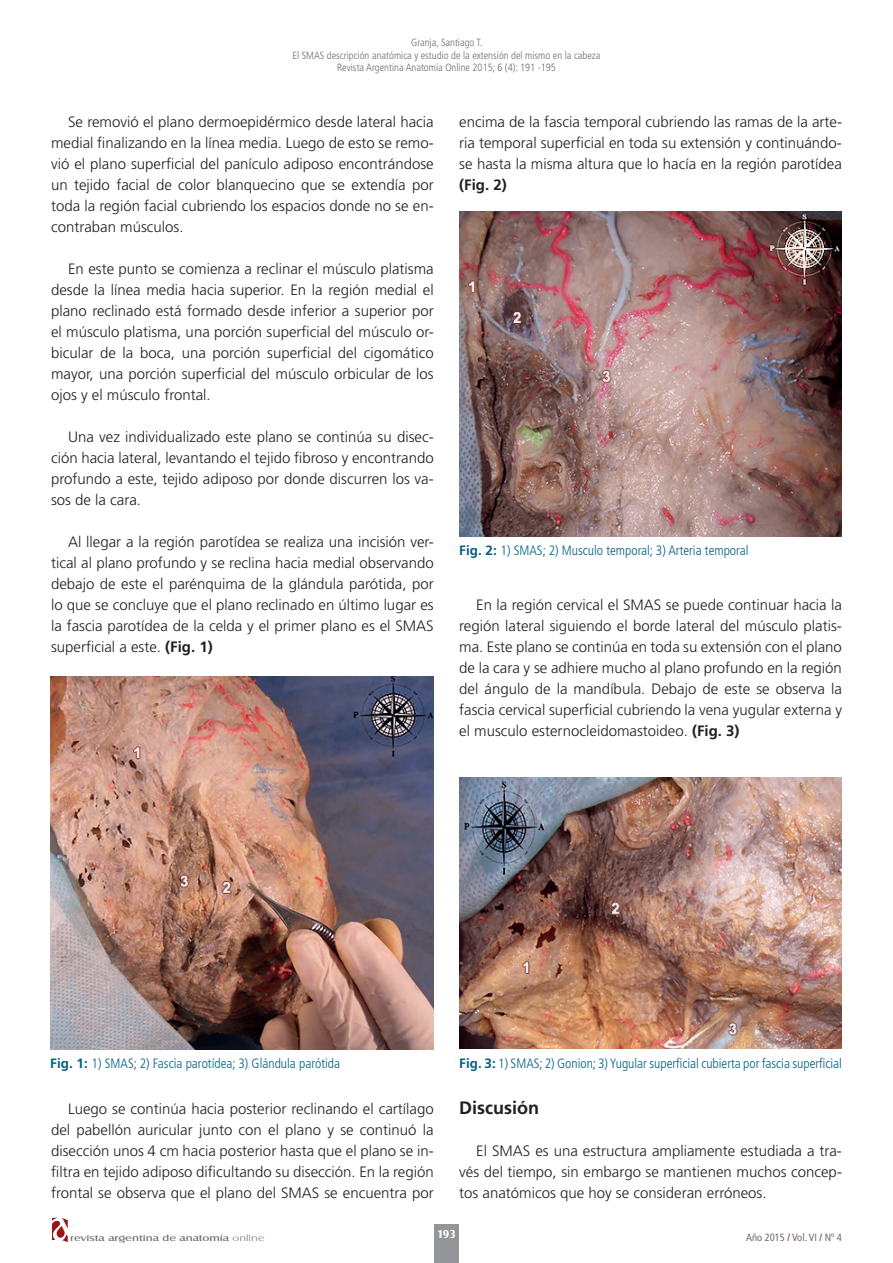
<style>
.page{position:relative;width:893px;height:1263px;background:#fff}
.page>*{position:absolute;margin:0;border:0;box-sizing:border-box;transform-origin:0 0}
.t1{font:700 18px "Frutiger LT Std";color:#231f20}
.t2{font:300 15px/21px "Frutiger LT Std";color:#231f20;text-align:justify}
.t3{font:700 15px "Frutiger LT Std";color:#231f20}
.t4{font:300 condensed 13.5px "Frutiger LT Std";color:#006181}
.t5{font:700 12px "Castle T";color:#fff}
.t6{font:300 condensed 10.5px/12.6px "Frutiger LT Std";color:#6c6d70;text-align:center}
.t7{font:condensed 10.5px "Frutiger LT Std";color:#6c6d70}
.t8{font:9px "Castle T";color:#6c6d70;scale:1.4 1}
.s1{font-weight:700}
.s2{font-weight:700;font-stretch:normal}
.s3{font-family:"Castle T Ligh"}
.s4{color:#9c1418}
</style>
<div class="page">
<svg style="left:52px;top:1218px;width:16px;height:24px"></svg>
<div style="left:434px;top:1224px;width:24px;height:39px;background:#939598"></div>
<img style="left:50px;top:676px;width:384px;height:374px">
<img style="left:459px;top:211px;width:383px;height:325px">
<img style="left:459px;top:778px;width:383px;height:271px">
<p class="t6" style="left:292px;top:36px;width:309px">Granja, Santiago T.<br>El SMAS descripción anatómica y estudio de la extensión del mismo en la cabeza<br>Revista Argentina Anatomía Online 2015; 6 (4): 191 -195</p>
<p class="t2" style="left:51px;top:112px;width:384px;text-indent:17px">Se removió el plano dermoepidérmico desde lateral hacia medial finalizando en la línea media. Luego de esto se remo&shy;vió el plano superficial del panículo adiposo encontrándose un tejido facial de color blanquecino que se extendía por toda la región facial cubriendo los espacios donde no se en&shy;contraban músculos.</p>
<p class="t2" style="left:51px;top:259px;width:384px;text-indent:17px">En este punto se comienza a reclinar el músculo platisma desde la línea media hacia superior. En la región medial el plano reclinado está formado desde inferior a superior por el músculo platisma, una porción superficial del músculo or&shy;bicular de la boca, una porción superficial del cigomático mayor, una porción superficial del músculo orbicular de los ojos y el músculo frontal.</p>
<p class="t2" style="left:51px;top:427px;width:384px;text-indent:17px">Una vez individualizado este plano se continúa su disec&shy;ción hacia lateral, levantando el tejido fibroso y encontrando profundo a este, tejido adiposo por donde discurren los va&shy;sos de la cara.</p>
<p class="t2" style="left:51px;top:532px;width:384px;text-indent:17px">Al llegar a la región parotídea se realiza una incisión ver&shy;tical al plano profundo y se reclina hacia medial observando debajo de este el parénquima de la glándula parótida, por lo que se concluye que el plano reclinado en último lugar es la fascia parotídea de la celda y el primer plano es el SMAS superficial a este. <span class="s1">(Fig. 1)</span></p>
<p class="t2" style="left:459px;top:112px;width:384px">encima de la fascia temporal cubriendo las ramas de la arte&shy;ria temporal superficial en toda su extensión y continuándo&shy;se hasta la misma altura que lo hacía en la región parotídea</p>
<p class="t3" style="left:459px;top:176px;width:49px">(Fig. 2)</p>
<p class="t4" style="left:459px;top:543px;width:291px"><span class="s2">Fig. 2:</span> 1) SMAS; 2) Musculo temporal; 3) Arteria temporal</p>
<p class="t2" style="left:459px;top:595px;width:384px;text-indent:17px">En la región cervical el SMAS se puede continuar hacia la región lateral siguiendo el borde lateral del músculo platis&shy;ma. Este plano se continúa en toda su extensión con el plano de la cara y se adhiere mucho al plano profundo en la región del ángulo de la mandíbula. Debajo de este se observa la fascia cervical superficial cubriendo la vena yugular externa y el musculo esternocleidomastoideo. <span class="s1">(Fig. 3)</span></p>
<p class="t4" style="left:50px;top:1056px;width:291px"><span class="s2">Fig. 1:</span> 1) SMAS; 2) Fascia parotídea; 3) Glándula parótida</p>
<p class="t2" style="left:51px;top:1099px;width:384px;text-indent:17px">Luego se continúa hacia posterior reclinando el cartílago del pabellón auricular junto con el plano y se continuó la disección unos 4 cm hacia posterior hasta que el plano se in&shy;filtra en tejido adiposo dificultando su disección. En la región frontal se observa que el plano del SMAS se encuentra por</p>
<p class="t4" style="left:459px;top:1055px;width:384px"><span class="s2">Fig. 3:</span> 1) SMAS; 2) Gonion; 3) Yugular superficial cubierta por fascia superficial</p>
<p class="t1" style="left:459px;top:1097px;width:81px">Discusión</p>
<p class="t2" style="left:459px;top:1141px;width:384px;text-indent:17px">El SMAS es una estructura ampliamente estudiada a tra&shy;vés del tiempo, sin embargo se mantienen muchos concep&shy;tos anatómicos que hoy se consideran erróneos.</p>
<p class="t8" style="left:70px;top:1234px;width:140px">revista argentina de anatomía <span class="s3">online</span></p>
<p class="t5" style="left:437px;top:1227px;width:20px">193</p>
<p class="t7" style="left:746px;top:1231px;width:97px">Año 2015 <span class="s4">/</span> Vol. VI <span class="s4">/</span> Nº 4</p>
</div>
